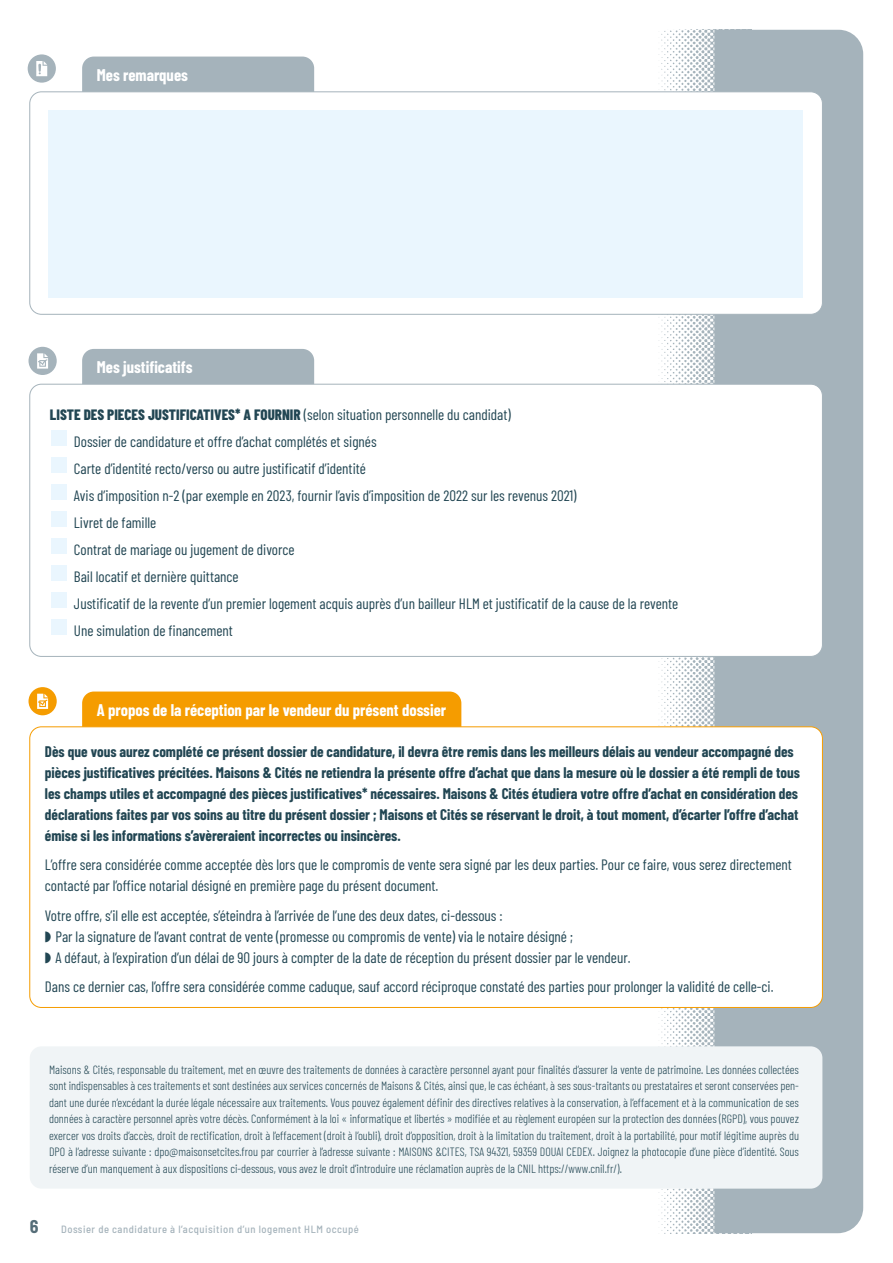
<style>
.page{position:relative;width:893px;height:1263px;background:#fff}
.page>*{position:absolute;margin:0;border:0;box-sizing:border-box;transform-origin:0 0}
.t1{font:700 semi-condensed 18px "Barlow";color:#556d78}
.t2{font:700 16.5px "Barlow Condensed";color:#fff}
.t3{font:15px/27px "Barlow Condensed";color:#224653}
.t4{font:700 15px/21px "Barlow Condensed";color:#224653}
.t5{font:300 12px/16.5px "Barlow Condensed";color:#224653;text-align:justify}
.t6{font:500 semi-condensed 10.5px "Barlow";letter-spacing:.05em;color:#a5b3bb}
.s1{font-weight:800}
</style>
<div class="page">
<div style="left:752px;top:30px;width:111px;height:1203px;background:#a5b3bb"></div>
<img style="left:654px;top:30px;width:98px;height:1203px">
<div style="left:82px;top:57px;width:232px;height:53px;background:#a5b3bb;border-radius:12px"></div>
<div style="left:82px;top:349px;width:232px;height:54px;background:#a5b3bb;border-radius:12px"></div>
<div style="left:82px;top:691px;width:379px;height:54px;background:#f59c00;border-radius:12px"></div>
<div style="left:30px;top:92px;width:792px;height:222px;background:#fff;border-radius:12px"></div>
<div style="left:29px;top:91px;width:794px;height:224px;border:1px solid #a5b3bb;border-radius:12px"></div>
<div style="left:30px;top:384px;width:792px;height:272px;background:#fff;border-radius:12px"></div>
<div style="left:30px;top:727px;width:792px;height:280px;background:#fff;border-radius:12px"></div>
<div style="left:30px;top:1046px;width:792px;height:142px;background:#f0f4f6;border-radius:12px"></div>
<div style="left:28px;top:54px;width:28px;height:29px;background:#a5b3bb;border-radius:50%"></div>
<svg style="left:36px;top:61px;width:11px;height:15px"></svg>
<div style="left:29px;top:347px;width:28px;height:28px;background:#a5b3bb;border-radius:50%"></div>
<svg style="left:37px;top:353px;width:11px;height:16px"></svg>
<div style="left:29px;top:687px;width:28px;height:28px;background:#f59c00;border-radius:50%"></div>
<svg style="left:37px;top:694px;width:11px;height:15px"></svg>
<div style="left:48px;top:110px;width:755px;height:188px;background:#eaf6fe"></div>
<div style="left:52px;top:431px;width:15px;height:15px;background:#eaf6fe"></div>
<div style="left:52px;top:458px;width:15px;height:15px;background:#eaf6fe"></div>
<div style="left:52px;top:485px;width:15px;height:15px;background:#eaf6fe"></div>
<div style="left:52px;top:512px;width:15px;height:15px;background:#eaf6fe"></div>
<div style="left:52px;top:539px;width:15px;height:15px;background:#eaf6fe"></div>
<div style="left:52px;top:566px;width:15px;height:15px;background:#eaf6fe"></div>
<div style="left:52px;top:593px;width:15px;height:15px;background:#eaf6fe"></div>
<div style="left:52px;top:620px;width:15px;height:15px;background:#eaf6fe"></div>
<h2 class="t2" style="left:97px;top:63px;width:93px">Mes remarques</h2>
<h2 class="t2" style="left:97px;top:355px;width:97px">Mes justificatifs</h2>
<p class="t3" style="left:74px;top:400px;width:606px;text-indent:-24px"><span class="s1">LISTE DES PIECES JUSTIFICATIVES* A FOURNIR</span> (selon situation personnelle du candidat)<br>Dossier de candidature et offre d’achat complétés et signés<br>Carte d’identité recto/verso ou autre justificatif d’identité<br>Avis d’imposition n-2 (par exemple en 2023, fournir l’avis d’imposition de 2022 sur les revenus 2021)<br>Livret de famille<br>Contrat de mariage ou jugement de divorce<br>Bail locatif et dernière quittance<br>Justificatif de la revente d’un premier logement acquis auprès d’un bailleur HLM et justificatif de la cause de la revente Une simulation de financement</p>
<h2 class="t2" style="left:97px;top:698px;width:351px">A propos de la réception par le vendeur du présent dossier</h2>
<p class="t4" style="left:45px;top:740px;width:757px">Dès que vous aurez complété ce présent dossier de candidature, il devra être remis dans les meilleurs délais au vendeur accompagné des pièces justificatives précitées. Maisons &amp; Cités ne retiendra la présente offre d’achat que dans la mesure où le dossier a été rempli de tous les champs utiles et accompagné des pièces justificatives* nécessaires. Maisons &amp; Cités étudiera votre offre d’achat en considération des déclarations faites par vos soins au titre du présent dossier ; Maisons et Cités se réservant le droit, à tout moment, d’écarter l’offre d’achat émise si les informations s’avèreraient incorrectes ou insincères.</p>
<p class="t3" style="left:45px;top:853px;width:748px;line-height:21px">L’offre sera considérée comme acceptée dès lors que le compromis de vente sera signé par les deux parties. Pour ce faire, vous serez directement contacté par l’office notarial désigné en première page du présent document.</p>
<p class="t3" style="left:55px;top:904px;width:577px;line-height:21px;text-indent:-11px">Votre offre, s’il elle est acceptée, s’éteindra à l’arrivée de l’une des deux dates, ci-dessous :<br>Par la signature de l’avant contrat de vente (promesse ou compromis de vente) via le notaire désigné ;<br>A défaut, à l’expiration d’un délai de 90 jours à compter de la date de réception du présent dossier par le vendeur.</p>
<p class="t3" style="left:45px;top:972px;width:730px">Dans ce dernier cas, l’offre sera considérée comme caduque, sauf accord réciproque constaté des parties pour prolonger la validité de celle-ci.</p>
<p class="t5" style="left:49px;top:1060px;width:751px">Maisons &amp; Cités, responsable du traitement, met en œuvre des traitements de données à caractère personnel ayant pour finalités d’assurer la vente de patrimoine. Les données collectées sont indispensables à ces traitements et sont destinées aux services concernés de Maisons &amp; Cités, ainsi que, le cas échéant, à ses sous-traitants ou prestataires et seront conservées pen&shy;dant une durée n’excédant la durée légale nécessaire aux traitements. Vous pouvez également définir des directives relatives à la conservation, à l’effacement et à la communication de ses données à caractère personnel après votre décès. Conformément à la loi « informatique et libertés » modifiée et au règlement européen sur la protection des données (RGPD), vous pouvez exercer vos droits d’accès, droit de rectification, droit à l’effacement (droit à l’oubli), droit d’opposition, droit à la limitation du traitement, droit à la portabilité, pour motif légitime auprès du DPO à l’adresse suivante : dpo@maisonsetcites.frou par courrier à l’adresse suivante : MAISONS &amp;CITES, TSA 94321, 59359 DOUAI CEDEX. Joignez la photocopie d’une pièce d’identité. Sous réserve d’un manquement à aux dispositions ci-dessous, vous avez le droit d’introduire une réclamation auprès de la CNIL https://www.cnil.fr/).</p>
<h1 class="t1" style="left:30px;top:1213px;width:10px">6</h1>
<p class="t6" style="left:61px;top:1221px;width:299px">Dossier de candidature à l’acquisition d’un logement HLM occupé</p>
</div>
